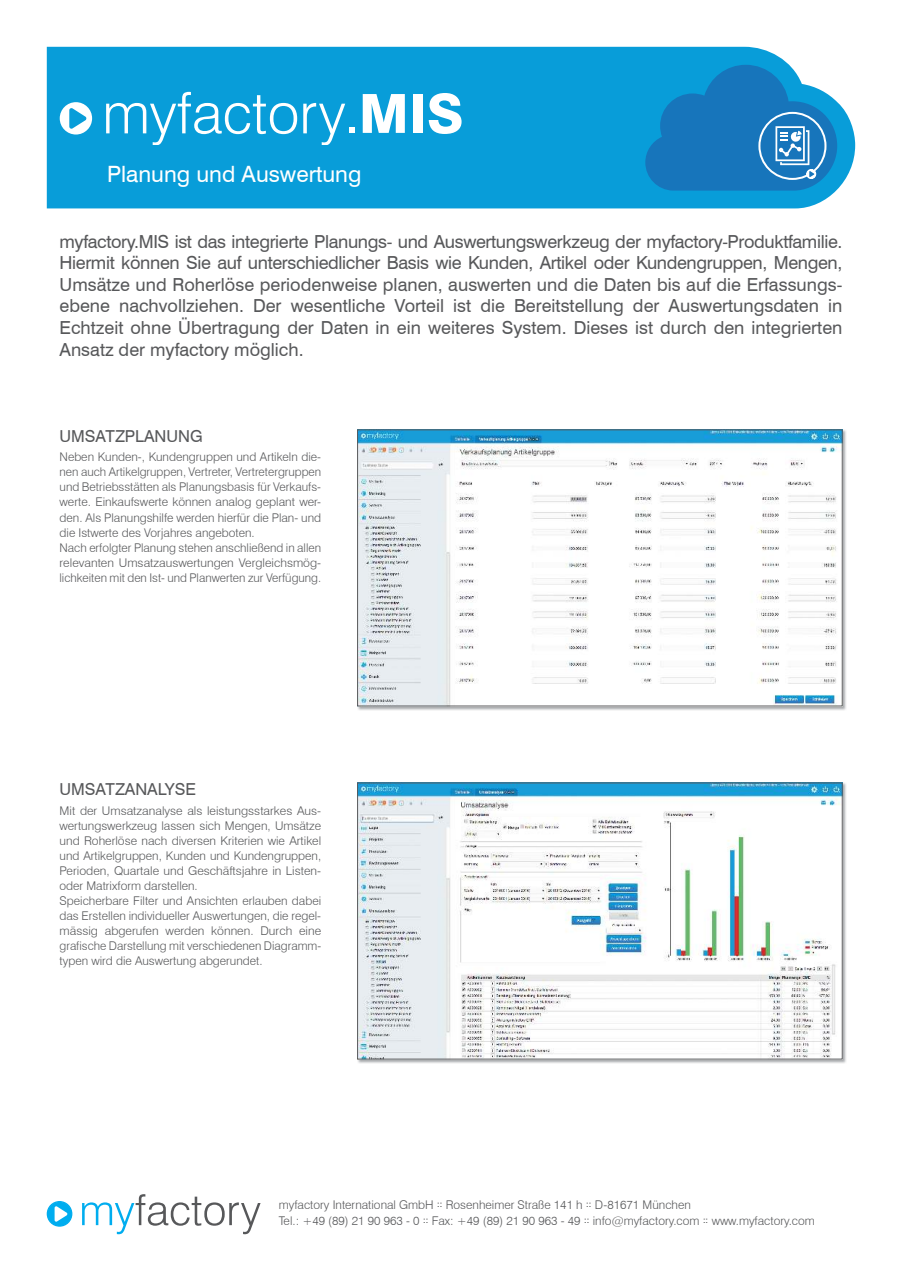
<style>
.page{position:relative;width:902px;height:1272px;background:#fff}
.page>*{position:absolute;margin:0;border:0;box-sizing:border-box;transform-origin:0 0}
.t1{font:800 54px "Swiss 721 BT";color:#fff}
.t2{font:22.5px "Swiss 721 BT";color:#fff}
.t3{font:18px/21.6px "Swiss 721 BT";color:#57585a;text-align:justify}
.t4{font:16.5px "Swiss 721 BT";color:#57585a}
.t5{font:300 12px/15px "Swiss 721 BT";color:#57585a}
.s1{font-weight:400}
</style>
<div class="page">
<div style="left:47px;top:47px;width:808px;height:161px;background:#089dd9"></div>
<svg style="left:645px;top:65px;width:192px;height:126px;background:#2588c7"></svg>
<svg style="left:47px;top:1201px;width:25px;height:25px"></svg>
<svg style="left:82px;top:1194px;width:178px;height:40px"></svg>
<svg style="left:60px;top:102px;width:32px;height:32px"></svg>
<svg style="left:106px;top:92px;width:191px;height:53px;background:#35aedf"></svg>
<svg style="left:303px;top:103px;width:42px;height:42px"></svg>
<img style="left:357px;top:429px;width:489px;height:281px">
<img style="left:359px;top:431px;width:481px;height:273px">
<div style="left:357px;top:429px;width:485px;height:277px;border:1px solid #57585a"></div>
<img style="left:357px;top:782px;width:489px;height:281px">
<img style="left:359px;top:784px;width:481px;height:273px">
<div style="left:357px;top:782px;width:485px;height:277px;border:1px solid #57585a"></div>
<h1 class="t1" style="left:344px;top:93px;width:121px"><span class="s1">.</span>MIS</h1>
<h2 class="t2" style="left:107px;top:165px;width:256px">Planung und Auswertung</h2>
<p class="t3" style="left:60px;top:232px;width:784px">myfactory.MIS ist das integrierte Planungs- und Auswertungswerkzeug der myfactory-Produktfamilie.<br>Hiermit können Sie auf unterschiedlicher Basis wie Kunden, Artikel oder Kundengruppen, Mengen, Umsätze und Roherlöse periodenweise planen, auswerten und die Daten bis auf die Erfassungs&shy;ebene nachvollziehen. Der wesentliche Vorteil ist die Bereit stellung der Auswertungsdaten in Echtzeit ohne Übertragung der Daten in ein weiteres System. Dieses ist durch den integrierten Ansatz der myfactory möglich.</p>
<h3 class="t4" style="left:60px;top:430px;width:145px">UMSATZPLANUNG</h3>
<p class="t5" style="left:60px;top:451px;width:263px">Neben Kunden-, Kundengruppen und Artikeln die&shy;nen auch Artikelgruppen, Vertreter, Vertretergruppen und Betriebsstätten als Planungsbasis für Verkaufs&shy;werte. Einkaufswerte können analog geplant wer&shy;den. Als Planungshilfe werden hierfür die Plan- und die Istwerte des Vorjahres angeboten.<br>Nach erfolgter Planung stehen anschließend in allen relevanten Umsatzaus wertungen Vergleichsmög&shy;lichkeiten mit den Ist- und Planwerten zur Verfügung.</p>
<h3 class="t4" style="left:60px;top:783px;width:138px">UMSATZANALYSE</h3>
<p class="t5" style="left:60px;top:804px;width:263px">Mit der Umsatzanalyse als leistungsstarkes Aus&shy;wertungswerkzeug lassen sich Mengen, Umsätze und Roherlöse nach diversen Kriterien wie Artikel und Artikelgruppen, Kunden und Kundengruppen, Perioden, Quartale und Geschäftsjahre in Listen&shy;oder Matrixform darstellen.<br>Speicherbare Filter und Ansichten erlauben dabei das Erstellen individueller Auswertungen, die regel&shy;mässig abgerufen werden können. Durch eine grafische Darstellung mit verschiedenen Diagramm&shy;typen wird die Auswertung abgerundet.</p>
<p class="t5" style="left:279px;top:1197px;width:537px;line-height:16.5px">myfactory International GmbH <sup>::</sup> Rosenheimer Straße 141 h <sup>::</sup> D-81671 München<br>Tel.: +49 (89) 21 90 963 - 0 <sup>::</sup> Fax: +49 (89) 21 90 963 - 49 <sup>::</sup> info@myfactory.com <sup>::</sup> www.myfactory.com</p>
</div>
